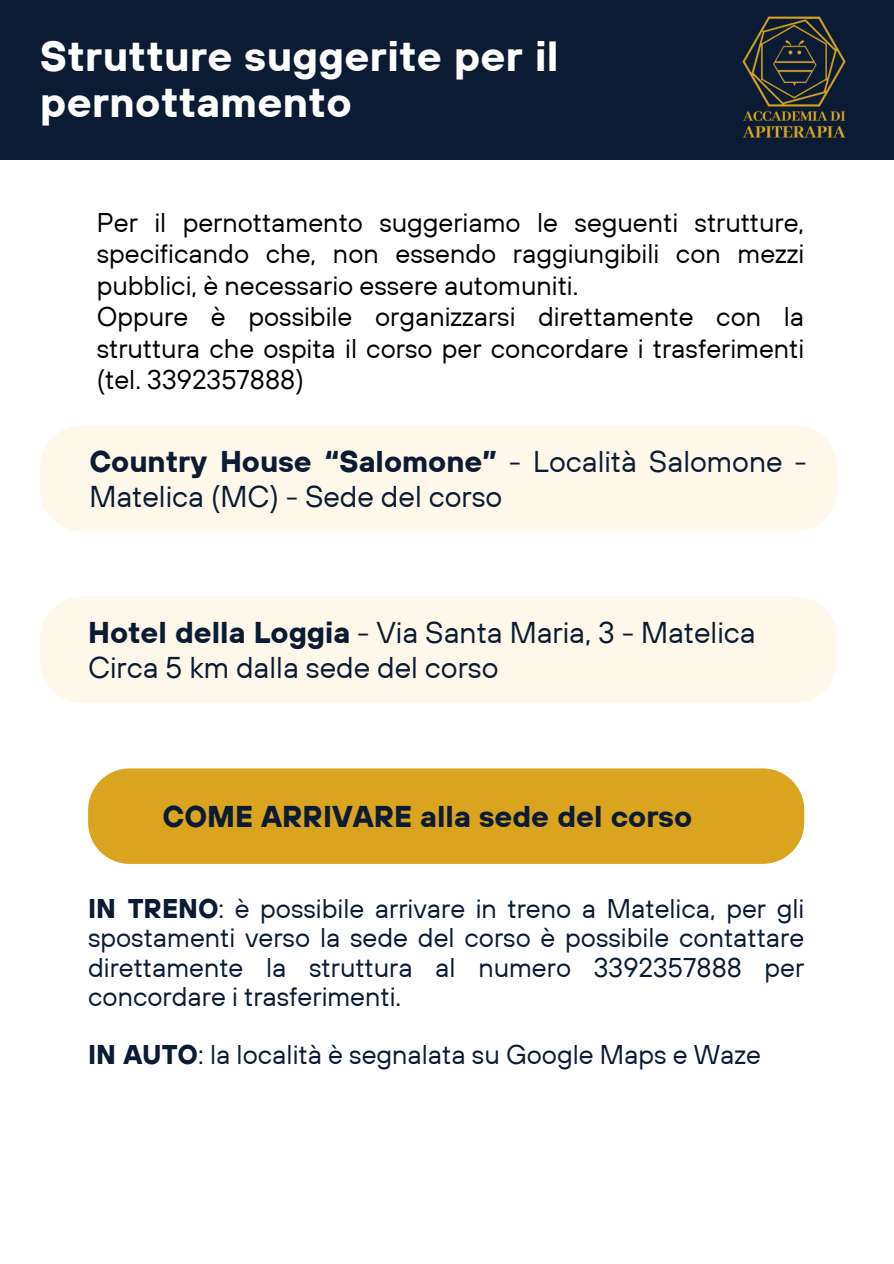
<style>
.page{position:relative;width:894px;height:1264px;background:#fff}
.page>*{position:absolute;margin:0;border:0;box-sizing:border-box;transform-origin:0 0}
.t1{font:700 42px/46.2px "TT Hoves";letter-spacing:.01em;color:#fff}
.t2{font:30px/34.8px "TT Hoves";color:#0a1b33}
.t3{font:700 30px "TT Hoves";color:#0a1b33}
.t4{font:27px/31.5px "TT Hoves";color:#000;text-align:justify}
.t5{font:27px/29.2px "TT Hoves";color:#0a1b33;text-align:justify}
.s1{font-weight:700}
</style>
<div class="page">
<div style="left:0;top:0;width:893px;height:159px;background:#0a1b33"></div>
<img style="left:742px;top:16px;width:104px;height:122px">
<div style="left:88px;top:768px;width:716px;height:96px;background:#daa41f"></div>
<div style="left:40px;top:425px;width:797px;height:106px;background:#fdf8e9"></div>
<div style="left:40px;top:597px;width:797px;height:105px;background:#fdf8e9"></div>
<h1 class="t1" style="left:40px;top:32px;width:519px">Strutture suggerite per il pernottamento</h1>
<h3 class="t4" style="left:97px;top:206px;width:708px">Per il pernottamento suggeriamo le seguenti strutture, specificando che, non essendo raggiungibili con mezzi pubblici, è necessario essere automuniti.</h3>
<h3 class="t4" style="left:97px;top:300px;width:708px">Oppure è possibile organizzarsi direttamente con la struttura che ospita il corso per concordare i trasferimenti (tel. 3392357888)</h3>
<p class="t2" style="left:89px;top:443px;width:718px"><span class="s1">Country House “Salomone”</span> - Località Salomone -<br>Matelica (MC) - Sede del corso</p>
<p class="t2" style="left:88px;top:614px;width:669px"><span class="s1">Hotel della Loggia</span> - Via Santa Maria, 3 - Matelica<br>Circa 5 km dalla sede del corso</p>
<p class="t3" style="left:162px;top:797px;width:531px">COME ARRIVARE alla sede del corso</p>
<h2 class="t5" style="left:88px;top:893px;width:717px"><span class="s1">IN TRENO</span>: è possibile arrivare in treno a Matelica, per gli spostamenti verso la sede del corso è possibile contattare direttamente la struttura al numero 3392357888 per concordare i trasferimenti.</h2>
<h3 class="t5" style="left:88px;top:1039px;width:674px"><span class="s1">IN AUTO</span>: la località è segnalata su Google Maps e Waze</h3>
</div>
